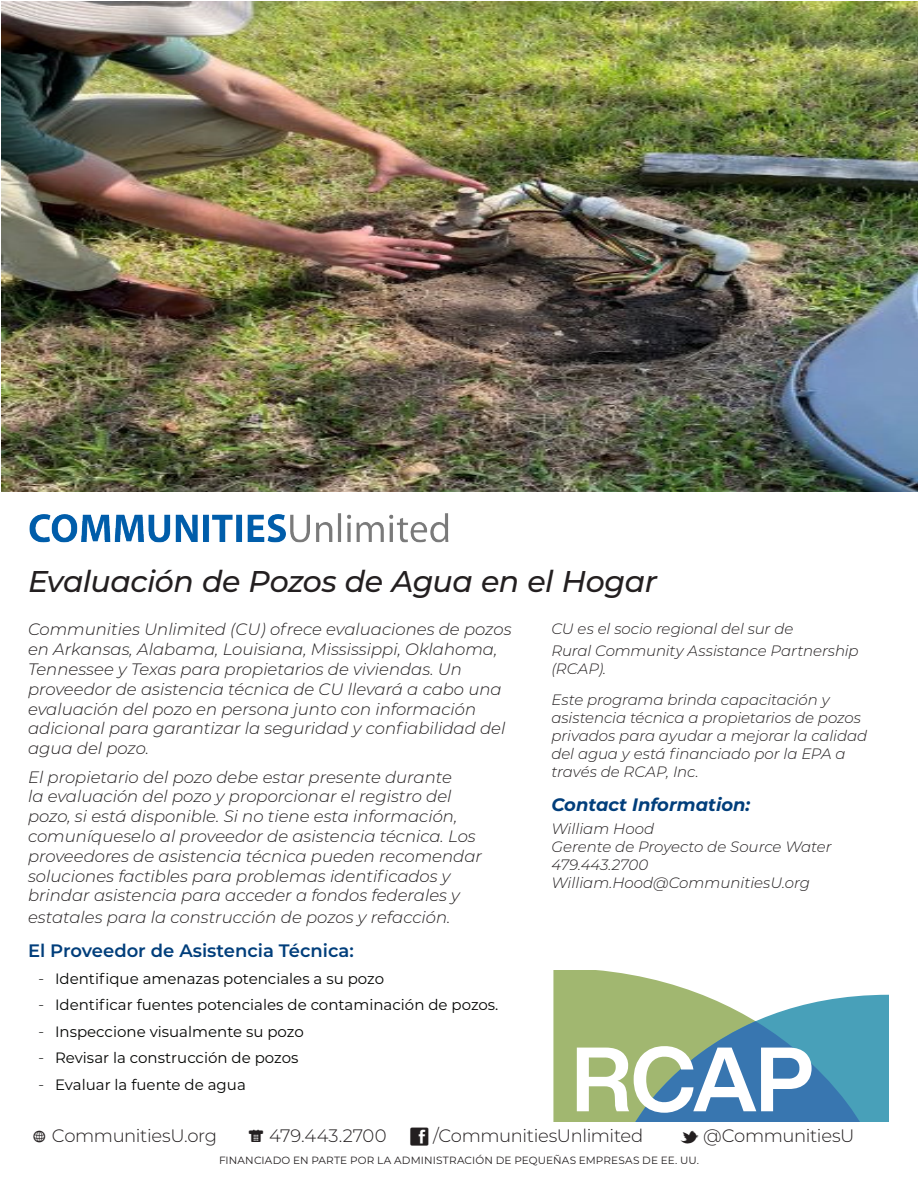
<style>
.page{position:relative;width:918px;height:1188px;background:#fff}
.page>*{position:absolute;margin:0;border:0;box-sizing:border-box;transform-origin:0 0}
.t1{font:italic 500 30px "Montserrat";letter-spacing:-.015em;color:#231f20}
.t2{font:300 18px "Montserrat";letter-spacing:-.02em;color:#231f20}
.t3{font:600 18px "Montserrat";color:#013e7b}
.t4{font:italic 700 18px "Montserrat";color:#013e7b}
.t5{font:300 18px "Montserrat";color:#231f20}
.t6{font:italic 300 16.5px/19.8px "Montserrat";color:#231f20}
.t7{font:italic 300 15px/18px "Montserrat";letter-spacing:-.005em;color:#231f20}
.t8{font:15px "Montserrat";color:#040503}
.t9{font:10.5px "Montserrat";letter-spacing:.015em;color:#231f20}
.s1{font-family:"Webly Sleek UI Light";font-style:italic}
.s2{font-family:"Modern Pictograms";font-weight:400}
</style>
<div class="page">
<img style="left:29px;top:513px;width:420px;height:30px">
<img style="left:1px;top:1px;width:917px;height:490px">
<svg style="left:553px;top:970px;width:150px;height:151px;fill:#a1b770"></svg>
<svg style="left:577px;top:995px;width:312px;height:126px"></svg>
<h1 class="t1" style="left:28px;top:560px;width:630px">Evaluación de Pozos de Agua en el Hogar</h1>
<p class="t7" style="left:551px;top:617px;width:309px;line-height:22.2px">CU es el socio regional del sur de<br>Rural Community Assistance Partnership</p>
<p class="t7" style="left:551px;top:653px;width:280px;line-height:30.8px">(RCAP).<br>Este programa brinda capacitación y</p>
<p class="t7" style="left:551px;top:708px;width:317px">asistencia técnica a propietarios de pozos privados para ayudar a mejorar la calidad del agua y está financiado por la EPA a través de RCAP, Inc.</p>
<p class="t4" style="left:551px;top:792px;width:200px">Contact Information:</p>
<p class="t7" style="left:551px;top:819px;width:282px">William Hood<br>Gerente de Proyecto de Source Water<br>479.443.2700<br>William.Hood@CommunitiesU.org</p>
<p class="t6" style="left:28px;top:619px;width:485px">Communities Unlimited (CU) ofrece evaluaciones de pozos en Arkansas, Alabama, Louisiana, Mississippi, Oklahoma, Tennessee y Texas para propietarios de viviendas. Un proveedor de asistencia técnica de CU llevará a cabo una evaluación del pozo en persona junto con información adicional para garantizar la seguridad y confiabilidad del agua del pozo.</p>
<p class="t6" style="left:28px;top:766px;width:455px">El propietario del pozo debe estar presente durante<br>la evaluación del pozo y proporcionar el registro del pozo, si está disponible. Si no tiene esta información, comuníqueselo al proveedor de asistencia técnica. Los proveedores de asistencia técnica pueden recomendar soluciones factibles para problemas identificados y brindar asistencia para acceder a fondos federales y</p>
<p class="t6" style="left:28px;top:907px;width:424px">estatales para la construcción de pozos y refacción.</p>
<p class="t3" style="left:28px;top:938px;width:327px">El Proveedor de Asistencia Técnica:</p>
<p class="t8" style="left:38px;top:968px;width:348px"><span class="s1">-</span> Identifique amenazas potenciales a su pozo</p>
<p class="t8" style="left:38px;top:995px;width:462px"><span class="s1">-</span> Identificar fuentes potenciales de contaminación de pozos.</p>
<p class="t8" style="left:38px;top:1021px;width:267px"><span class="s1">-</span> Inspeccione visualmente su pozo</p>
<p class="t8" style="left:38px;top:1048px;width:262px"><span class="s1">-</span> Revisar la construcción de pozos</p>
<p class="t8" style="left:38px;top:1074px;width:209px"><span class="s1">-</span> Evaluar la fuente de agua</p>
<p class="t2" style="left:33px;top:1124px;width:186px"><span class="s2">w</span> CommunitiesU.org</p>
<p class="t5" style="left:249px;top:1124px;width:140px"><span class="s2">c</span> 479.443.2700</p>
<p class="t2" style="left:433px;top:1124px;width:212px">/CommunitiesUnlimited</p>
<p class="t2" style="left:681px;top:1124px;width:175px">▼ @CommunitiesU</p>
<p class="t9" style="left:219px;top:1153px;width:481px">FINANCIADO EN PARTE POR LA ADMINISTRACIÓN DE PEQUEÑAS EMPRESAS DE EE. UU.</p>
</div>
